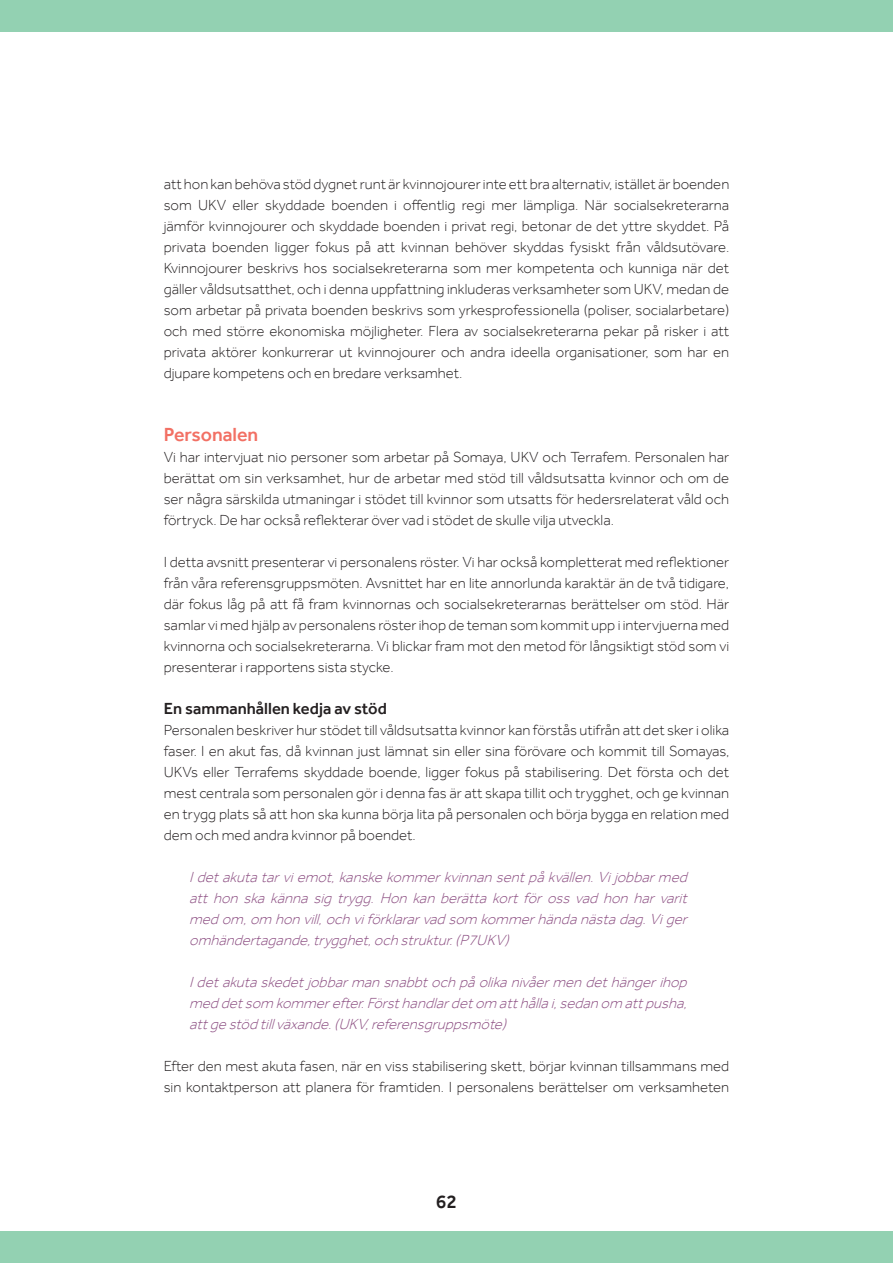
<style>
.page{position:relative;width:893px;height:1263px;background:#fff}
.page>*{position:absolute;margin:0;border:0;box-sizing:border-box;transform-origin:0 0}
.t1{font:500 19.5px "Effra";color:#f27064}
.t2{font:500 19.5px "Effra";color:#231f20}
.t3{font:500 16.5px "Effra";color:#231f20}
.t4{font:300 15px/21px "Effra";color:#231f20;text-align:justify}
.t5{font:italic 300 15px/21px "Effra";color:#8b4d81;text-align:justify}
</style>
<div class="page">
<div style="left:0;top:0;width:893px;height:32px;background:#93d1b2"></div>
<div style="left:0;top:1231px;width:893px;height:32px;background:#93d1b2"></div>
<p class="t4" style="left:164px;top:173px;width:567px">att hon kan behöva stöd dygnet runt är kvinnojourer inte ett bra alternativ, istället är boenden som UKV eller skyddade boenden i offentlig regi mer lämpliga. När socialsekreterarna jämför kvinnojourer och skyddade boenden i privat regi, betonar de det yttre skyddet. På privata boenden ligger fokus på att kvinnan behöver skyddas fysiskt från våldsutövare.<br>Kvinnojourer beskrivs hos socialsekreterarna som mer kompetenta och kunniga när det gäller våldsutsatthet, och i denna uppfattning inkluderas verksamheter som UKV, medan de som arbetar på privata boenden beskrivs som yrkesprofessionella (poliser, socialarbetare) och med större ekonomiska möjligheter. Flera av socialsekreterarna pekar på risker i att privata aktörer konkurrerar ut kvinnojourer och andra ideella organisationer, som har en djupare kompetens och en bredare verksamhet.</p>
<p class="t1" style="left:164px;top:422px;width:96px">Personalen</p>
<p class="t4" style="left:164px;top:446px;width:567px">Vi har intervjuat nio personer som arbetar på Somaya, UKV och Terrafem. Personalen har berättat om sin verksamhet, hur de arbetar med stöd till våldsutsatta kvinnor och om de ser några särskilda utmaningar i stödet till kvinnor som utsatts för hedersrelaterat våld och förtryck. De har också reflekterar över vad i stödet de skulle vilja utveckla.</p>
<p class="t4" style="left:164px;top:551px;width:567px">I detta avsnitt presenterar vi personalens röster. Vi har också kompletterat med reflektioner från våra referensgruppsmöten. Avsnittet har en lite annorlunda karaktär än de två tidigare, där fokus låg på att få fram kvinnornas och socialsekreterarnas berättelser om stöd. Här samlar vi med hjälp av personalens röster ihop de teman som kommit upp i intervjuerna med kvinnorna och socialsekreterarna. Vi blickar fram mot den metod för långsiktigt stöd som vi presenterar i rapportens sista stycke.</p>
<p class="t3" style="left:164px;top:698px;width:225px">En sammanhållen kedja av stöd</p>
<p class="t4" style="left:164px;top:719px;width:567px">Personalen beskriver hur stödet till våldsutsatta kvinnor kan förstås utifrån att det sker i olika faser. I en akut fas, då kvinnan just lämnat sin eller sina förövare och kommit till Somayas, UKVs eller Terrafems skyddade boende, ligger fokus på stabilisering. Det första och det mest centrala som personalen gör i denna fas är att skapa tillit och trygghet, och ge kvinnan en trygg plats så att hon ska kunna börja lita på personalen och börja bygga en relation med dem och med andra kvinnor på boendet.</p>
<p class="t5" style="left:189px;top:866px;width:507px">Idetakutatarviemot,kanskekommerkvinnansentpåkvällen.Vijobbarmed atthonskakännasigtrygg.Honkanberättakortförossvadhonharvarit medom,omhonvill,ochviförklararvadsomkommerhändanästadag.Viger omhändertagande,trygghet,ochstruktur.(P7UKV)</p>
<p class="t5" style="left:189px;top:971px;width:507px">Idetakutaskedetjobbarmansnabbtochpåolikanivåermendethängerihop meddetsomkommerefter.Försthandlardetomatthållai,sedanomattpusha, attgestödtillväxande.(UKV,referensgruppsmöte)</p>
<p class="t4" style="left:164px;top:1055px;width:567px">Efter den mest akuta fasen, när en viss stabilisering skett, börjar kvinnan tillsammans med sin kontaktperson att planera för framtiden. I personalens berättelser om verksamheten</p>
<h1 class="t2" style="left:436px;top:1190px;width:23px">62</h1>
</div>
